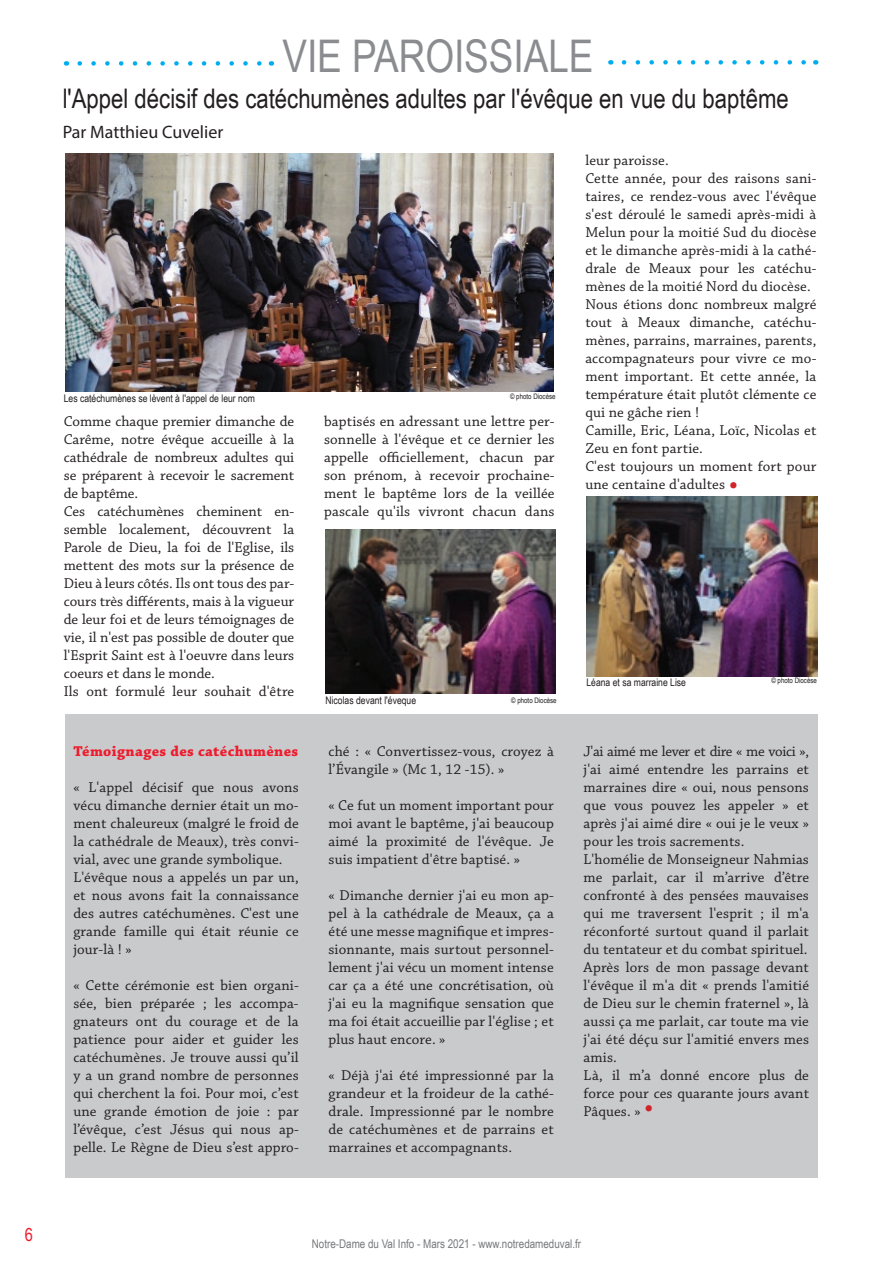
<style>
.page{position:relative;width:893px;height:1263px;background:#fff}
.page>*{position:absolute;margin:0;border:0;box-sizing:border-box;transform-origin:0 0}
.t1{font:45px "Arial Narrow";color:#8a8c8f}
.t2{font:27px "Arial Narrow";color:#231f20}
.t3{font:18px "Myriad Pro";color:#231f20}
.t4{font:18px "Arial Narrow";color:#ee1b2d}
.t5{font:15px/18px "Chaparral Pro";letter-spacing:.01em;color:#231f20}
.t6{font:700 15px "Chaparral Pro";letter-spacing:.025em;color:#ee1b2d}
.t7{font:12px "Arial Narrow";color:#76787b}
.t8{font:10.5px "Arial Narrow";color:#231f20}
.t9{font:7.5px "Arial Narrow";color:#231f20}
.s1{font-size:30px;color:#d1232a}
</style>
<div class="page">
<svg style="left:80px;top:61px;width:182px;height:5px"></svg>
<svg style="left:624px;top:60px;width:182px;height:5px"></svg>
<div style="left:65px;top:714px;width:752px;height:464px;background:#c9cacc"></div>
<img style="left:325px;top:530px;width:231px;height:164px">
<img style="left:66px;top:153px;width:487px;height:238px">
<img style="left:586px;top:497px;width:231px;height:179px">
<p class="t4" style="left:25px;top:1221px;width:10px">6</p>
<h1 class="t1" style="left:282px;top:23px;width:313px">VIE PAROISSIALE</h1>
<h2 class="t2" style="left:63px;top:79px;width:728px">l'Appel décisif des catéchumènes adultes par l'évêque en vue du baptême</h2>
<p class="t3" style="left:63px;top:121px;width:162px">Par Matthieu Cuvelier</p>
<p class="t8" style="left:64px;top:391px;width:193px">Les catéchumènes se lèvent à l'appel de leur nom</p>
<p class="t9" style="left:510px;top:391px;width:47px">© photo Diocèse</p>
<p class="t5" style="left:64px;top:413px;width:232px">Comme chaque premier dimanche de Carême, notre évêque accueille à la cathédrale de nombreux adultes qui se préparent à recevoir le sacrement de baptême.<br>Ces catéchumènes cheminent en&shy;semble localement, découvrent la Parole de Dieu, la foi de l'Eglise, ils mettent des mots sur la présence de Dieu à leurs côtés. Ils ont tous des par&shy;cours très différents, mais à la vigueur de leur foi et de leurs témoignages de vie, il n'est pas possible de douter que l'Esprit Saint est à l'oeuvre dans leurs coeurs et dans le monde.<br>Ils ont formulé leur souhait d'être</p>
<p class="t5" style="left:324px;top:413px;width:232px;text-align:justify">baptisés en adressant une lettre per&shy;sonnelle à l'évêque et ce dernier les appelle officiellement, chacun par son prénom, à recevoir prochaine&shy;ment le baptême lors de la veillée pascale qu'ils vivront chacun dans</p>
<p class="t8" style="left:325px;top:693px;width:92px">Nicolas devant l'éveque</p>
<p class="t9" style="left:511px;top:695px;width:47px">© photo Diocèse</p>
<p class="t6" style="left:73px;top:742px;width:226px">Témoignages des catéchumènes</p>
<p class="t5" style="left:73px;top:779px;width:227px">« L'appel décisif que nous avons vécu dimanche dernier était un mo&shy;ment chaleureux (malgré le froid de la cathédrale de Meaux), très convi&shy;vial, avec une grande symbolique.<br>L'évêque nous a appelés un par un, et nous avons fait la connaissance des autres catéchumènes. C'est une grande famille qui était réunie ce jour-là ! »</p>
<p class="t5" style="left:73px;top:977px;width:227px;text-align:justify">« Cette cérémonie est bien organi&shy;sée, bien préparée ; les accompa&shy;gnateurs ont du courage et de la patience pour aider et guider les catéchumènes. Je trouve aussi qu’il y a un grand nombre de personnes qui cherchent la foi. Pour moi, c’est une grande émotion de joie : par l’évêque, c’est Jésus qui nous ap&shy;pelle. Le Règne de Dieu s’est appro-</p>
<p class="t5" style="left:328px;top:743px;width:227px">ché : « Convertissez-vous, croyez à l’Évangile » (Mc 1, 12 -15). »</p>
<p class="t5" style="left:328px;top:797px;width:227px;text-align:justify">« Ce fut un moment important pour moi avant le baptême, j'ai beaucoup aimé la proximité de l'évêque. Je suis impatient d'être baptisé. »</p>
<p class="t5" style="left:328px;top:887px;width:227px;text-align:justify">« Dimanche dernier j'ai eu mon ap&shy;pel à la cathédrale de Meaux, ça a été une messe magnifique et impres&shy;sionnante, mais surtout personnel&shy;lement j'ai vécu un moment intense car ça a été une concrétisation, où j'ai eu la magnifique sensation que ma foi était accueillie par l'église ; et plus haut encore. »</p>
<p class="t5" style="left:328px;top:1067px;width:227px;text-align:justify">« Déjà j'ai été impressionné par la grandeur et la froideur de la cathé&shy;drale. Impressionné par le nombre de catéchumènes et de parrains et marraines et accompagnants.</p>
<p class="t5" style="left:585px;top:151px;width:233px">leur paroisse.<br>Cette année, pour des raisons sani&shy;taires, ce rendez-vous avec l'évêque s'est déroulé le samedi après-midi à<br>Melun pour la moitié Sud du diocèse et le dimanche après-midi à la cathé&shy;drale de Meaux pour les catéchu&shy;mènes de la moitié Nord du diocèse.<br>Nous étions donc nombreux malgré tout à Meaux dimanche, catéchu&shy;mènes, parrains, marraines, parents, accompagnateurs pour vivre ce mo&shy;ment important. Et cette année, la température était plutôt clémente ce qui ne gâche rien !<br>Camille, Eric, Léana, Loïc, Nicolas et<br>Zeu en font partie.<br>C'est toujours un moment fort pour une centaine d'adultes <span class="s1">•</span></p>
<p class="t8" style="left:586px;top:674px;width:101px">Léana et sa marraine Lise</p>
<p class="t9" style="left:771px;top:675px;width:47px">© photo Diocèse</p>
<p class="t5" style="left:584px;top:743px;width:227px">J'ai aimé me lever et dire « me voici », j'ai aimé entendre les parrains et marraines dire « oui, nous pensons que vous pouvez les appeler » et après j'ai aimé dire « oui je le veux » pour les trois sacrements.<br>L'homélie de Monseigneur Nahmias me parlait, car il m’arrive d’être confronté à des pensées mauvaises qui me traversent l'esprit ; il m'a réconforté surtout quand il parlait du tentateur et du combat spirituel.<br>Après lors de mon passage devant l'évêque il m'a dit « prends l'amitié de Dieu sur le chemin fraternel », là aussi ça me parlait, car toute ma vie j'ai été déçu sur l'amitié envers mes amis.<br>Là, il m’a donné encore plus de force pour ces quarante jours avant<br>Pâques. » <span class="s1">•</span></p>
<p class="t7" style="left:312px;top:1235px;width:271px">Notre-Dame du Val Info - Mars 2021 - www.notredameduval.fr</p>
</div>
